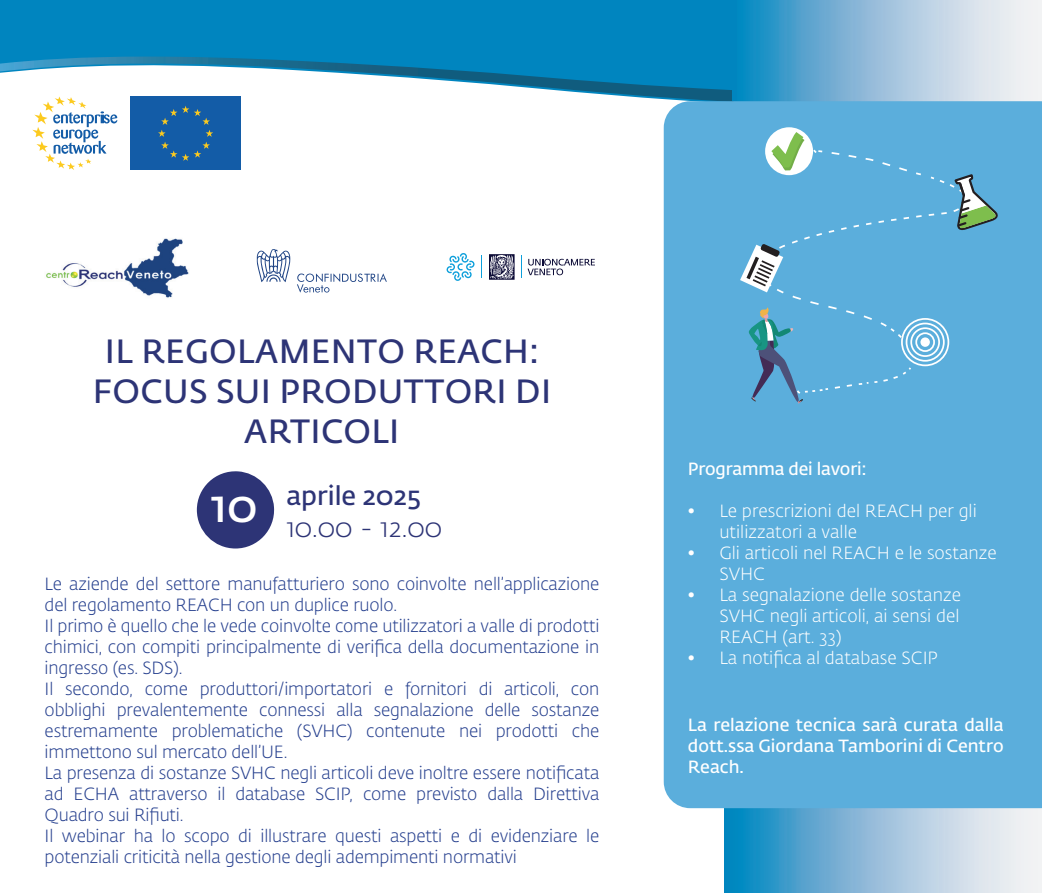
<style>
.page{position:relative;width:1042px;height:893px;background:#fff}
.page>*{position:absolute;margin:0;border:0;box-sizing:border-box;transform-origin:0 0}
.t1{font:600 45.5px "Fedra Sans Std";color:#fff}
.t2{font:600 33.25px/39.9px "Fedra Sans Std";letter-spacing:.01em;color:#2d3476;text-align:center}
.t3{font:300 26.25px "Fedra Sans Std";color:#2d3476}
.t4{font:600 26.25px "Fedra Sans Std";color:#2d3476}
.t5{font:300 17.5px/21px "Fedra Sans Std";letter-spacing:-.01em;color:#253f8e;text-align:justify}
.t6{font:300 17.5px/21px "Fedra Sans Std";color:#fff}
.t7{font:600 17.5px/21px "Fedra Sans Std";color:#fff;text-align:justify}
</style>
<div class="page">
<svg style="left:725px;top:0;width:317px;height:893px;background:#92c0dc"></svg>
<div style="left:0;top:0;width:734px;height:201px;background:#0085bf"></div>
<div style="left:0;top:102px;width:664px;height:101px;background:#fff"></div>
<img style="left:0;top:57px;width:732px;height:45px">
<svg style="left:257px;top:249px;width:130px;height:44px"></svg>
<img style="left:46px;top:238px;width:143px;height:60px">
<svg style="left:32px;top:97px;width:85px;height:73px;background:#e0e7e7"></svg>
<div style="left:130px;top:97px;width:111px;height:73px;background:#135ca7"></div>
<svg style="left:158px;top:106px;width:55px;height:55px"></svg>
<div style="left:664px;top:101px;width:378px;height:707px;background:#5baedc"></div>
<hr style="left:732px;top:0;width:4px;height:101px;background:#0085bf">
<svg style="left:740px;top:122px;width:263px;height:282px;background:#62afd7"></svg>
<svg style="left:197px;top:471px;width:78px;height:77px"></svg>
<svg style="left:446px;top:253px;width:28px;height:28px"></svg>
<svg style="left:481px;top:256px;width:1px;height:22px"></svg>
<svg style="left:521px;top:256px;width:74px;height:22px"></svg>
<svg style="left:489px;top:254px;width:25px;height:26px"></svg>
<p class="t2" style="left:93px;top:332px;width:460px">IL REGOLAMENTO REACH:<br>FOCUS SUI PRODUTTORI DI<br>ARTICOLI</p>
<p class="t1" style="left:211px;top:478px;width:49px">10</p>
<p class="t4" style="left:286px;top:480px;width:136px">aprile 2025</p>
<p class="t3" style="left:286px;top:512px;width:157px">10.00 - 12.00</p>
<p class="t5" style="left:45px;top:574px;width:556px">Le aziende del settore manufatturiero sono coinvolte nell’applicazione del regolamento REACH con un duplice ruolo.</p>
<p class="t5" style="left:45px;top:616px;width:556px">Il primo è quello che le vede coinvolte come utilizzatori a valle di prodotti chimici, con compiti principalmente di verifica della documentazione in ingresso (es. SDS).</p>
<p class="t5" style="left:45px;top:679px;width:556px">Il secondo, come produttori/importatori e fornitori di articoli, con obblighi prevalentemente connessi alla segnalazione delle sostanze estremamente problematiche (SVHC) contenute nei prodotti che immettono sul mercato dell’UE.</p>
<p class="t5" style="left:45px;top:763px;width:556px">La presenza di sostanze SVHC negli articoli deve inoltre essere notificata ad ECHA attraverso il database SCIP, come previsto dalla Direttiva Quadro sui Rifiuti.</p>
<p class="t5" style="left:45px;top:826px;width:556px">Il webinar ha lo scopo di illustrare questi aspetti e di evidenziare le potenziali criticità nella gestione degli adempimenti normativi</p>
<p class="t7" style="left:688px;top:459px;width:180px">Programma dei lavori:</p>
<p class="t6" style="left:719px;top:501px;width:259px;text-indent:-32px">• Le prescrizioni del REACH per gli utilizzatori a valle</p>
<p class="t6" style="left:719px;top:543px;width:279px;text-indent:-32px">• Gli articoli nel REACH e le sostanze<br>SVHC</p>
<p class="t6" style="left:719px;top:585px;width:243px;text-align:justify;text-indent:-32px">• La segnalazione delle sostanze SVHC negli articoli, ai sensi del REACH (art. 33)</p>
<p class="t6" style="left:688px;top:648px;width:252px">• La notifica al database SCIP</p>
<p class="t7" style="left:688px;top:714px;width:317px">La relazione tecnica sarà curata dalla dott.ssa Giordana Tamborini di Centro Reach.</p>
</div>
